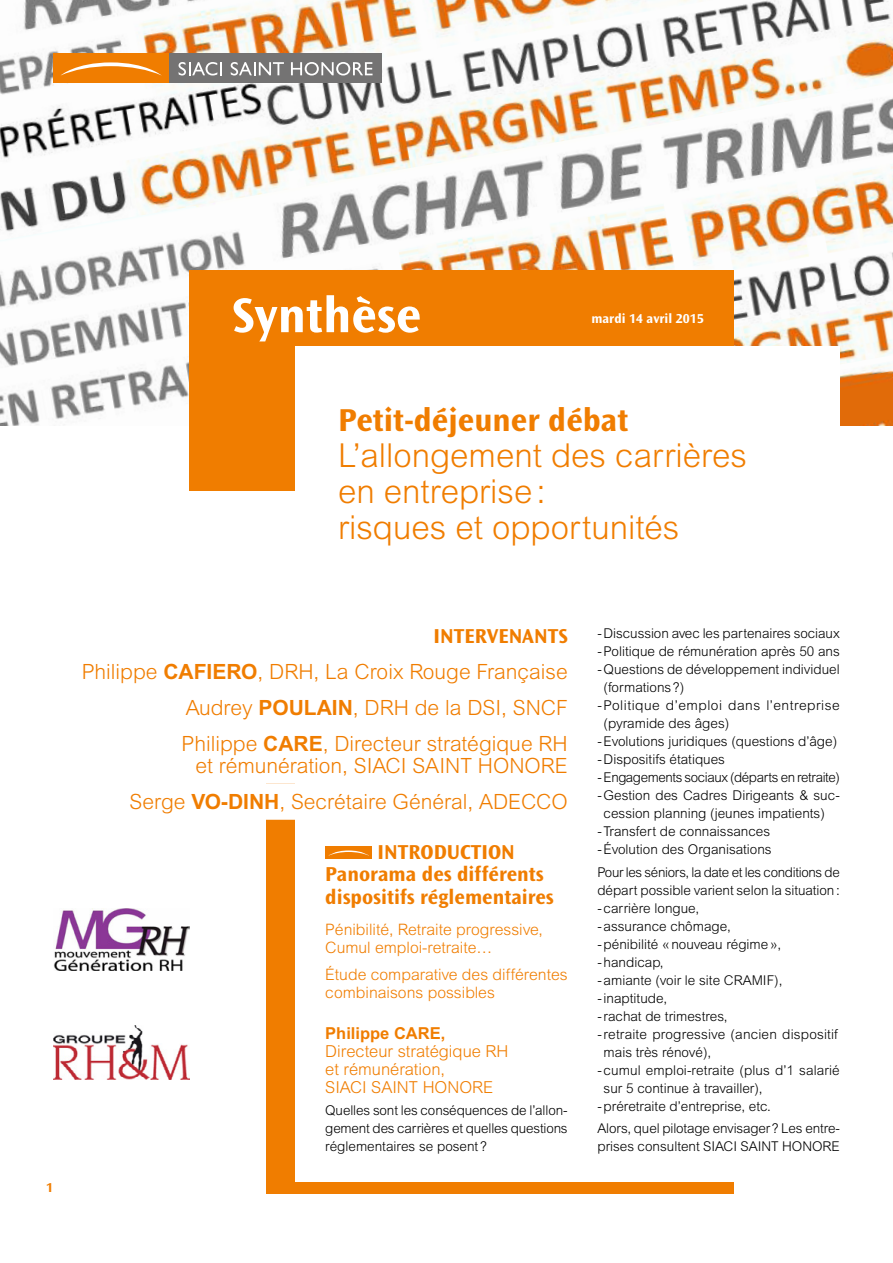
<style>
.page{position:relative;width:893px;height:1263px;background:#fff}
.page>*{position:absolute;margin:0;border:0;box-sizing:border-box;transform-origin:0 0}
.t1{font:700 51px "Ocean Sans Std";color:#fff}
.t2{font:300 33px/36px "Arial";color:#f07d00}
.t3{font:700 33px "Ocean Sans Std";color:#f07d00}
.t4{font:300 21px/36px "Arial";color:#f07d00;text-align:justify}
.t5{font:700 21px/22.5px "Ocean Sans Std";color:#f07d00}
.t6{font:300 16.5px/18px "Arial";color:#f07d00}
.t7{font:700 16.5px "Arial";color:#f07d00}
.t8{font:300 15.75px/18px "Arial";color:#f07d00}
.t9{font:300 13.5px/18px "Arial";color:#000}
.t10{font:300 13.5px/22.5px "Arial";letter-spacing:-.025em;color:#000}
.t11{font:300 13.5px/18px "Arial";letter-spacing:.035em;color:#000}
.t12{font:300 13.5px "Arial";letter-spacing:-.03em;color:#000}
.t13{font:700 13.5px "Ocean Sans Std";color:#fff}
.t14{font:700 13.5px "Ocean Sans Std";color:#f07d00}
.s1{font-weight:700}
</style>
<div class="page">
<img style="left:0;top:240px;width:893px;height:186px">
<img style="left:0;top:0;width:893px;height:240px">
<div style="left:189px;top:271px;width:544px;height:220px;background:#f07d00"></div>
<div style="left:266px;top:739px;width:467px;height:454px;background:#f07d00"></div>
<div style="left:296px;top:346px;width:544px;height:835px;background:#fff"></div>
<div style="left:182px;top:725px;width:386px;height:36px;background:#fff"></div>
<div style="left:196px;top:748px;width:372px;height:36px;background:#fff"></div>
<div style="left:130px;top:784px;width:438px;height:36px;background:#fff"></div>
<div style="left:325px;top:847px;width:47px;height:12px;background:#f07d00"></div>
<svg style="left:328px;top:850px;width:41px;height:6px"></svg>
<div style="left:53px;top:53px;width:116px;height:30px;background:#f07d00"></div>
<div style="left:169px;top:53px;width:213px;height:30px;background:#747373"></div>
<svg style="left:179px;top:62px;width:43px;height:13px"></svg>
<svg style="left:231px;top:62px;width:53px;height:13px"></svg>
<svg style="left:291px;top:62px;width:82px;height:13px"></svg>
<svg style="left:61px;top:62px;width:100px;height:13px"></svg>
<img style="left:53px;top:909px;width:136px;height:61px">
<img style="left:53px;top:1026px;width:136px;height:53px">
<h1 class="t1" style="left:232px;top:287px;width:191px">Synthèse</h1>
<p class="t13" style="left:591px;top:311px;width:114px">mardi 14 avril 2015</p>
<h2 class="t3" style="left:338px;top:402px;width:292px">Petit-déjeuner débat</h2>
<h2 class="t2" style="left:338px;top:437px;width:410px">L’allongement des carrières en entreprise:<br>risques et opportunités</h2>
<p class="t14" style="left:46px;top:1180px;width:9px">1</p>
<h3 class="t5" style="left:433px;top:625px;width:136px">INTERVENANTS</h3>
<h3 class="t4" style="left:182px;top:653px;width:388px;text-indent:-100px">Philippe <span class="s1">CAFIERO</span>, DRH, La Croix Rouge Française Audrey <span class="s1">POULAIN</span>, DRH de la DSI, SNCF Philippe <span class="s1">CARE</span>, Directeur stratégique RH</h3>
<h3 class="t4" style="left:130px;top:748px;width:440px;text-align:right">et rémunération, SIACI SAINT HONORE<br>Serge <span class="s1">VO-DINH</span>, Secrétaire Général, ADECCO</h3>
<h3 class="t5" style="left:325px;top:841px;width:230px;text-indent:52px">INTRODUCTION<br>Panorama des différents dispositifs réglementaires</h3>
<p class="t8" style="left:325px;top:921px;width:219px">Pénibilité, Retraite progressive,<br>Cumul emploi-retraite…</p>
<p class="t8" style="left:325px;top:966px;width:244px">Étude comparative des différentes combinaisons possibles</p>
<p class="t7" style="left:325px;top:1023px;width:122px">Philippe CARE,</p>
<p class="t6" style="left:325px;top:1042px;width:185px">Directeur stratégique RH et rémunération,<br>SIACI SAINT HONORE</p>
<p class="t9" style="left:325px;top:1101px;width:244px;text-align:justify">Quelles sont les conséquences de l’allon&shy;gement des carrières et quelles questions réglementaires se posent ?</p>
<p class="t9" style="left:597px;top:624px;width:244px">- Discussion avec les partenaires sociaux</p>
<p class="t9" style="left:597px;top:642px;width:244px">- Politique de rémunération après 50 ans</p>
<p class="t9" style="left:604px;top:660px;width:238px;text-indent:-6px">- Questions de développement individuel (formations ?)</p>
<p class="t11" style="left:604px;top:696px;width:238px;text-indent:-6px">- Politique d’emploi dans l’entreprise (pyramide des âges)</p>
<p class="t9" style="left:597px;top:732px;width:241px">- Evolutions juridiques (questions d’âge)</p>
<p class="t9" style="left:597px;top:750px;width:129px">- Dispositifs étatiques</p>
<p class="t12" style="left:597px;top:770px;width:244px">- Engagements sociaux (départs en retraite)</p>
<p class="t9" style="left:604px;top:786px;width:238px;text-indent:-6px">- Gestion des Cadres Dirigeants &amp; suc&shy;cession planning (jeunes impatients)</p>
<p class="t9" style="left:597px;top:822px;width:174px">- Transfert de connaissances</p>
<p class="t10" style="left:597px;top:838px;width:244px">- Évolution des Organisations<br>Pour les séniors, la date et les conditions de</p>
<p class="t9" style="left:597px;top:881px;width:244px">départ possible varient selon la situation:</p>
<p class="t9" style="left:597px;top:899px;width:103px">- carrière longue,</p>
<p class="t9" style="left:597px;top:917px;width:135px">- assurance chômage,</p>
<p class="t9" style="left:597px;top:935px;width:185px">- pénibilité «nouveau régime»,</p>
<p class="t9" style="left:597px;top:953px;width:68px">- handicap,</p>
<p class="t9" style="left:597px;top:971px;width:186px">- amiante (voir le site CRAMIF),</p>
<p class="t9" style="left:597px;top:989px;width:71px">- inaptitude,</p>
<p class="t9" style="left:597px;top:1007px;width:132px">- rachat de trimestres,</p>
<p class="t9" style="left:604px;top:1025px;width:236px;text-indent:-6px">- retraite progressive (ancien dispositif mais très rénové),</p>
<p class="t9" style="left:604px;top:1061px;width:238px;text-indent:-6px">- cumul emploi-retraite (plus d’1 salarié sur 5 continue à travailler),</p>
<p class="t9" style="left:597px;top:1095px;width:244px;line-height:22.5px">- préretraite d’entreprise, etc.<br>Alors, quel pilotage envisager? Les entre-</p>
<p class="t9" style="left:597px;top:1137px;width:244px">prises consultent SIACI SAINT HONORE</p>
</div>
